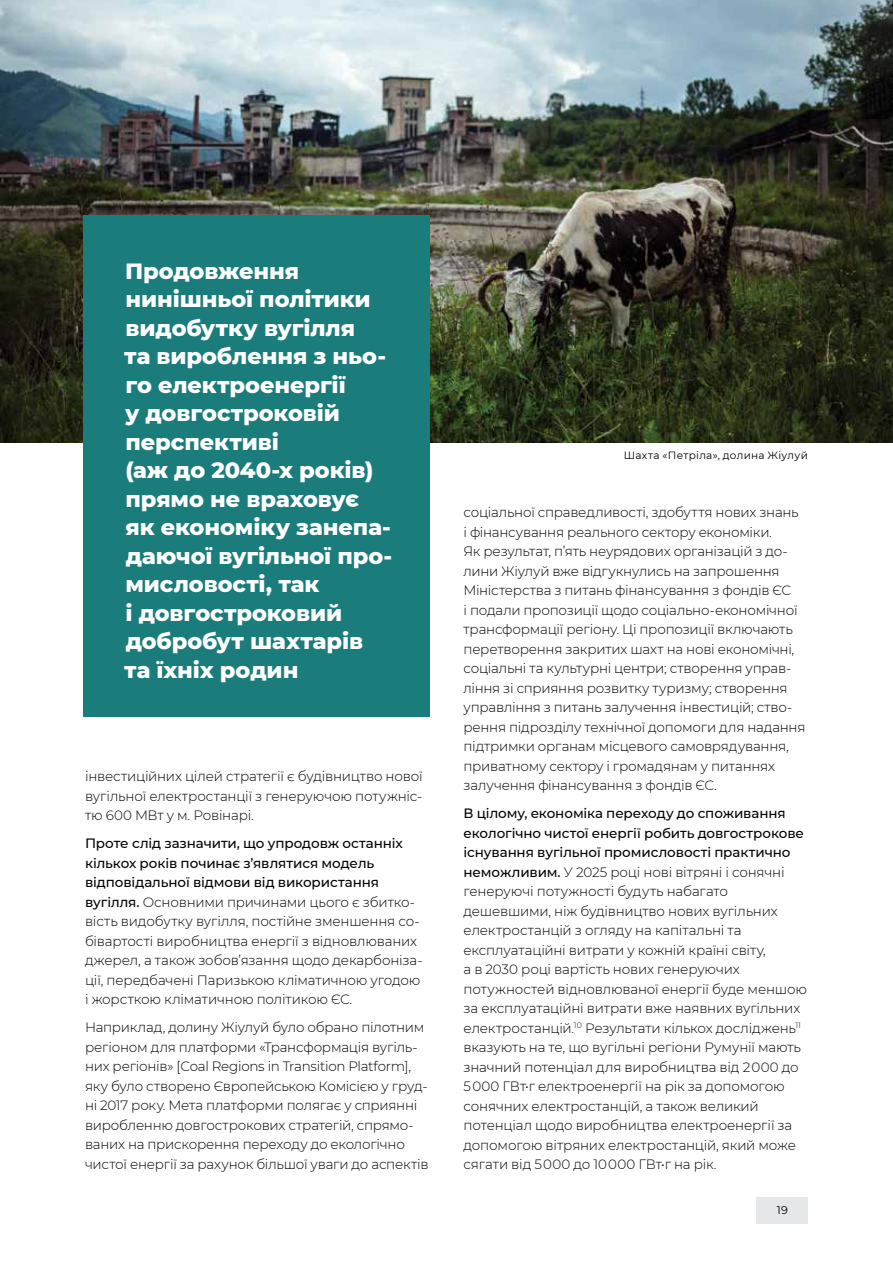
<style>
.page{position:relative;width:893px;height:1263px;background:#fff}
.page>*{position:absolute;margin:0;border:0;box-sizing:border-box;transform-origin:0 0}
.t1{font:800 22.5px/28.5px "Montserrat";letter-spacing:-.005em;color:#fff}
.t2{font:300 13.5px/19.5px "Montserrat";letter-spacing:-.015em;color:#000}
.t3{font:11.25px "Montserrat";color:#000}
.t4{font:10.5px "Montserrat";letter-spacing:.025em;color:#000}
.s1{font-weight:500}
</style>
<div class="page">
<img style="left:1px;top:0;width:892px;height:442px">
<div style="left:83px;top:215px;width:346px;height:501px;background:#1a7c7b"></div>
<div style="left:757px;top:1197px;width:51px;height:26px;background:#e6e7e8"></div>
<p class="t1" style="left:124px;top:255px;width:270px">Продовження нинішньої політики видобутку вугілля<br>та вироблення з ньо&shy;го електроенергії<br>у довгостроковій перспективі<br>(аж до 2040-х років) прямо не враховує як економіку занепа&shy;даючої вугільної про&shy;мисловості, так<br>і довгостроковий добробут шахтарів та їхніх родин</p>
<p class="t2" style="left:85px;top:766px;width:339px;text-align:justify">інвестиційних цілей стратегії є будівництво нової вугільної електростанції з генеруючою потужніс&shy;тю 600 МВт у м. Ровінарі.</p>
<p class="t2" style="left:85px;top:833px;width:339px"><span class="s1">Проте слід зазначити, що упродовж останніх кількох років починає з’являтися модель відповідальної відмови від використання вугілля.</span> Основними причинами цього є збитко&shy;вість видобутку вугілля, постійне зменшення со&shy;бівартості виробництва енергії з відновлюваних джерел, а також зобов’язання щодо декарбоніза&shy;ції, передбачені Паризькою кліматичною угодою і жорсткою кліматичною політикою ЄС.</p>
<p class="t2" style="left:85px;top:1017px;width:345px">Наприклад, долину Жіулуй було обрано пілотним регіоном для платформи «Трансформація вугіль&shy;них регіонів» [Coal Regions in Transition Platform], яку було створено Європейською Комісією у груд&shy;ні 2017 року. Мета платформи полягає у сприянні виробленню довгострокових стратегій, спрямо&shy;ваних на прискорення переходу до екологічно чистої енергії за рахунок більшої уваги до аспектів</p>
<p class="t4" style="left:624px;top:448px;width:186px">Шахта «Петріла», долина Жіулуй</p>
<p class="t2" style="left:463px;top:502px;width:343px">соціальної справедливості, здобуття нових знань і фінансування реального сектору економіки.<br>Як результат, п’ять неурядових організацій з до&shy;лини Жіулуй вже відгукнулись на запрошення Міністерства з питань фінансування з фондів ЄС<br>і подали пропозиції щодо соціально-економічної трансформації регіону. Ці пропозиції включають перетворення закритих шахт на нові економічні, соціальні та культурні центри; створення управ&shy;ління зі сприяння розвитку туризму; створення управління з питань залучення інвестицій; ство&shy;рення підрозділу технічної допомоги для надання підтримки органам місцевого самоврядування, приватному сектору і громадянам у питаннях залучення фінансування з фондів ЄС.</p>
<p class="t2" style="left:463px;top:803px;width:345px"><span class="s1">В цілому, економіка переходу до споживання екологічно чистої енергії робить довгострокове існування вугільної промисловості практично неможливим.</span> У 2025 році нові вітряні і сонячні генеруючі потужності будуть набагато дешевшими, ніж будівництво нових вугільних електростанцій з огляду на капітальні та експлуатаційні витрати у кожній країні світу,<br>а в 2030 році вартість нових генеруючих потужностей відновлюваної енергії буде меншою за експлуатаційні витрати вже наявних вугільних електростанцій.<sup>10</sup> Результати кількох досліджень<sup>11 </sup>вказують на те, що вугільні регіони Румунії мають значний потенціал для виробництва від 2 000 до 5 000 ГВт•г електроенергії на рік за допомогою сонячних електростанцій, а також великий потенціал щодо виробництва електроенергії за допомогою вітряних електростанцій, який може сягати від 5 000 до 10 000 ГВт•г на рік.</p>
<p class="t3" style="left:777px;top:1202px;width:13px">19</p>
</div>
